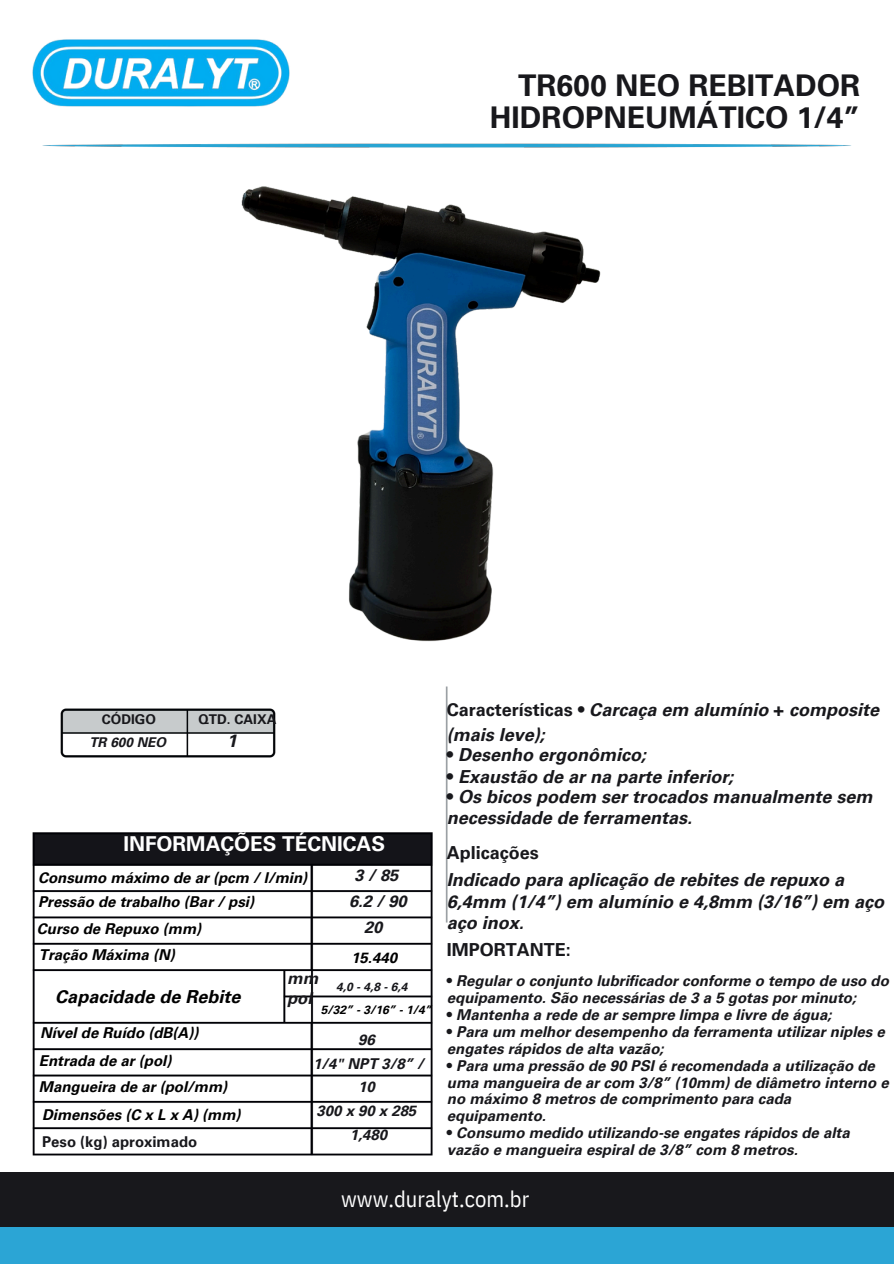
<style>
.page{position:relative;width:894px;height:1264px;background:#fff}
.page>*{position:absolute;margin:0;border:0;box-sizing:border-box;transform-origin:0 0}
.t1{font:700 30px/32.7px "Univers LT Pro 65";color:#18181c;text-align:right}
.t2{font:22.5px "IBM Plex Sans Cond";letter-spacing:.005em;color:#fff}
.t3{font:700 20.55px "Univers LT Pro 65";color:#fff}
.t4{font:italic 700 18px/21.3px "Univers LT Pro 65";color:#18181c}
.t5{font:italic 700 18px "Univers LT Pro 65";color:#000}
.t6{font:700 18px "Univers LT Pro 65";color:#18181c}
.t7{font:italic 700 16.5px/20.2px "Univers LT Pro 65";color:#18181c}
.t8{font:italic 700 15px/16.8px "Univers LT Pro 65";color:#18181c}
.t9{font:italic 700 15px "Univers LT Pro 65";color:#000}
.t10{font:700 15px "Univers LT Pro 65";color:#18181c}
.t11{font:700 13.5px "Univers LT Pro 65";color:#18181c}
.t12{font:italic 700 13.5px "Univers LT Pro 65";color:#18181c}
.t13{font:italic 700 12px "Univers LT Pro 65";color:#000}
.t14{font:italic 700 12px "Univers LT Pro 65";color:#18181c}
.s1{font-style:normal}
</style>
<div class="page">
<div style="left:0;top:1172px;width:893px;height:55px;background:#18181c"></div>
<div style="left:0;top:1227px;width:893px;height:36px;background:#2ba5d5"></div>
<img style="left:669px;top:143px;width:182px;height:5px">
<img style="left:32px;top:698px;width:416px;height:458px">
<img style="left:32px;top:39px;width:258px;height:108px">
<img style="left:198px;top:71px;width:471px;height:627px">
<p class="t1" style="left:490px;top:73px;width:371px">TR600 NEO REBITADOR<br>HIDROPNEUMÁTICO 1/4”</p>
<p class="t11" style="left:102px;top:714px;width:56px">CÓDIGO</p>
<h6 class="t11" style="left:198px;top:714px;width:80px">QTD. CAIXA</h6>
<p class="t12" style="left:89px;top:736px;width:78px">TR 600 NEO</p>
<h1 class="t4" style="left:227px;top:732px;width:12px">1</h1>
<h4 class="t3" style="left:123px;top:836px;width:263px">INFORMAÇÕES TÉCNICAS</h4>
<h2 class="t7" style="left:354px;top:867px;width:45px">3/85</h2>
<h5 class="t7" style="left:349px;top:893px;width:59px">6.2 / 90</h5>
<h4 class="t7" style="left:364px;top:919px;width:20px">20</h4>
<p class="t9" style="left:38px;top:872px;width:271px">Consumo máximo de ar (pcm / l/min)</p>
<h5 class="t9" style="left:38px;top:896px;width:217px">Pressão de trabalho (Bar / psi)</h5>
<h5 class="t9" style="left:37px;top:923px;width:166px">Curso de Repuxo (mm)</h5>
<p class="t9" style="left:39px;top:949px;width:137px">Tração Máxima (N)</p>
<h4 class="t5" style="left:55px;top:990px;width:187px">Capacidade de Rebite</h4>
<h4 class="t9" style="left:40px;top:1027px;width:160px">Nível de Ruído (dB(A))</h4>
<p class="t9" style="left:39px;top:1055px;width:134px">Entrada de ar (pol)</p>
<h5 class="t9" style="left:39px;top:1081px;width:190px">Mangueira de ar (pol/mm)</h5>
<h5 class="t9" style="left:42px;top:1109px;width:200px">Dimensões (C x L x A) (mm)</h5>
<h5 class="t9" style="left:351px;top:952px;width:47px">15.440</h5>
<p class="t7" style="left:287px;top:970px;width:33px">mm pol</p>
<h5 class="t14" style="left:336px;top:981px;width:73px">4,0 - 4,8 - 6,4</h5>
<h5 class="t13" style="left:321px;top:1005px;width:112px">5/32” - 3/16” - 1/4”</h5>
<h6 class="t8" style="left:313px;top:1029px;width:112px;line-height:23.7px;text-align:center">96<br>1/4" NPT 3/8” /<br>10<br>300 x 90 x 285<br>1,480</h6>
<h6 class="t10" style="left:42px;top:1136px;width:157px">Peso (kg) aproximado</h6>
<p class="t4" style="left:446px;top:699px;width:433px;line-height:24.8px"><span class="s1">Características</span> • Carcaça em alumínio + composite (mais leve);</p>
<p class="t4" style="left:446px;top:746px;width:201px">• Desenho ergonômico;</p>
<p class="t4" style="left:446px;top:768px;width:288px">• Exaustão de ar na parte inferior;</p>
<p class="t4" style="left:446px;top:788px;width:427px">• Os bicos podem ser trocados manualmente sem necessidade de ferramentas.</p>
<p class="t4" style="left:446px;top:841px;width:399px;line-height:27px"><span class="s1">Aplicações<br></span>Indicado para aplicação de rebites de repuxo a</p>
<p class="t4" style="left:446px;top:892px;width:439px">6,4mm (1/4”) em alumínio e 4,8mm (3/16”) em aço aço inox.</p>
<p class="t6" style="left:446px;top:942px;width:126px">IMPORTANTE:</p>
<p class="t8" style="left:446px;top:974px;width:443px">• Regular o conjunto lubrificador conforme o tempo de uso do equipamento. São necessárias de 3 a 5 gotas por minuto;</p>
<p class="t8" style="left:446px;top:1008px;width:386px">• Mantenha a rede de ar sempre limpa e livre de água;</p>
<p class="t8" style="left:446px;top:1025px;width:439px">• Para um melhor desempenho da ferramenta utilizar niples e engates rápidos de alta vazão;</p>
<p class="t8" style="left:446px;top:1058px;width:443px">• Para uma pressão de 90 PSI é recomendada a utilização de uma mangueira de ar com 3/8” (10mm) de diâmetro interno e no máximo 8 metros de comprimento para cada equipamento.</p>
<p class="t8" style="left:446px;top:1126px;width:404px">• Consumo medido utilizando-se engates rápidos de alta vazão e mangueira espiral de 3/8” com 8 metros.</p>
<p class="t2" style="left:341px;top:1183px;width:190px">www.duralyt.com.br</p>
</div>
